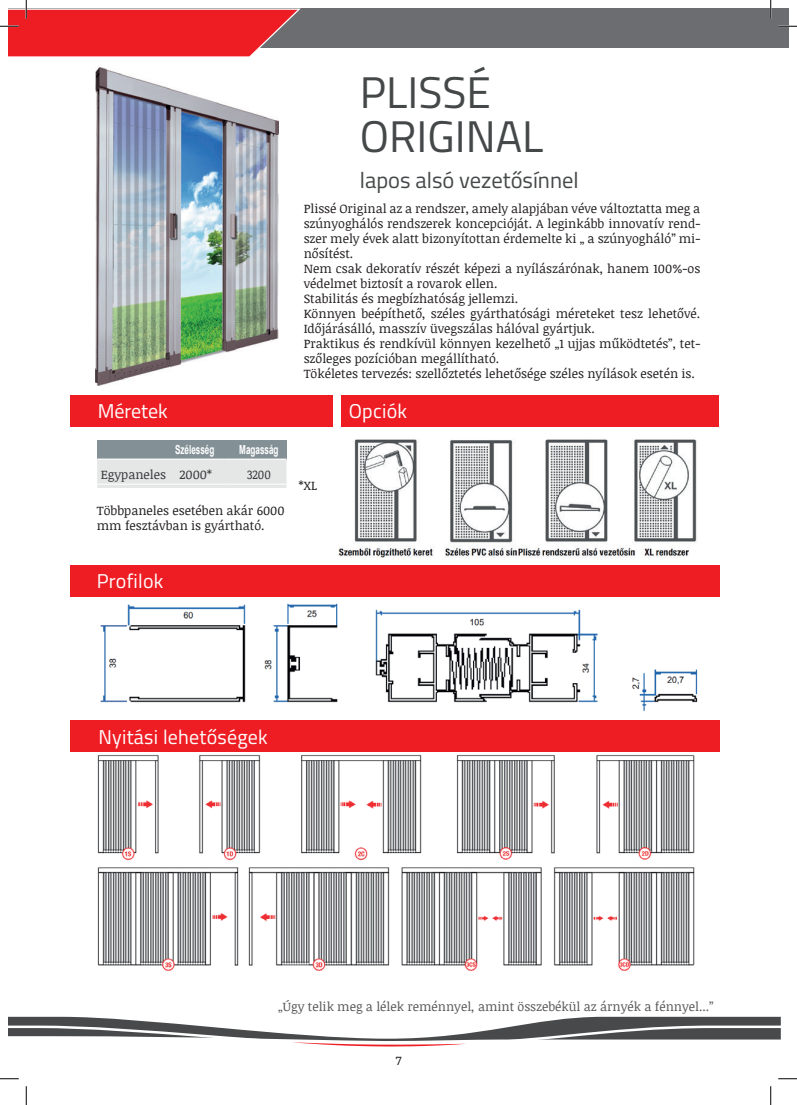
<style>
.page{position:relative;width:797px;height:1105px;background:#fff}
.page>*{position:absolute;margin:0;border:0;box-sizing:border-box;transform-origin:0 0}
.t1{font:44.38px/43.8px "Titillium Web";color:#454849}
.t2{font:22.5px "Titillium Web";color:#454849}
.t3{font:20px "Titillium Web";letter-spacing:.01em;color:#fff}
.t4{font:20px "Titillium Web";letter-spacing:-.01em;color:#fff}
.t5{font:12.5px/15px "Noticia Text";color:#231f20}
.t6{font:12.5px "Noticia Text";color:#57585a}
.t7{font:700 12.5px "Arial";color:#fff;scale:.65 1}
.t8{font:12.5px "Noticia Text";color:#36393b}
.t9{font:12.5px "Noticia Text";color:#36393b;scale:.9 1}
</style>
<div class="page">
<div style="left:9px;top:9px;width:779px;height:39px;background:#6c6d70"></div>
<svg style="left:9px;top:1016px;width:772px;height:31px"></svg>
<div style="left:70px;top:395px;width:262px;height:32px;background:#ee1d23"></div>
<div style="left:341px;top:395px;width:378px;height:32px;background:#ee1d23"></div>
<div style="left:70px;top:565px;width:649px;height:31px;background:#ee1d23"></div>
<div style="left:70px;top:720px;width:649px;height:31px;background:#ee1d23"></div>
<div style="left:97px;top:440px;width:189px;height:19px;background:#839096"></div>
<div style="left:97px;top:460px;width:189px;height:28px;background:#e5e6e6"></div>
<hr style="left:97px;top:484px;width:127px;height:1px;background:#fff">
<hr style="left:224px;top:484px;width:62px;height:1px;background:#fff">
<img style="left:338px;top:439px;width:359px;height:119px">
<img style="left:95px;top:68px;width:183px;height:318px">
<img style="left:100px;top:603px;width:598px;height:109px">
<img style="left:97px;top:755px;width:598px;height:216px">
<svg style="left:778px;top:25px;width:19px;height:2px"></svg>
<svg style="left:0;top:1078px;width:19px;height:1px"></svg>
<svg style="left:778px;top:1078px;width:19px;height:1px"></svg>
<svg style="left:0;top:0;width:302px;height:57px"></svg>
<svg style="left:25px;top:1086px;width:2px;height:19px"></svg>
<svg style="left:770px;top:0;width:1px;height:19px"></svg>
<svg style="left:770px;top:1086px;width:1px;height:19px"></svg>
<h1 class="t1" style="left:360px;top:69px;width:185px">PLISSÉ<br>ORIGINAL</h1>
<h2 class="t2" style="left:360px;top:163px;width:220px">lapos alsó vezetősínnel</h2>
<p class="t5" style="left:304px;top:201px;width:398px">Plissé Original az a rendszer, amely alapjában véve változtatta meg a szúnyoghálós rendszerek koncepcióját. A leginkább innovatív rend&shy;szer mely évek alatt bizonyítottan érdemelte ki „ a szúnyogháló” mi&shy;nősítést.<br>Nem csak dekoratív részét képezi a nyílászárónak, hanem 100%-os védelmet biztosít a rovarok ellen.<br>Stabilitás és megbízhatóság jellemzi.<br>Könnyen beépíthető, széles gyárthatósági méreteket tesz lehetővé.<br>Időjárásálló, masszív üvegszálas hálóval gyártjuk.<br>Praktikus és rendkívül könnyen kezelhető „1 ujjas működtetés”, tet&shy;szőleges pozícióban megállítható.<br>Tökéletes tervezés: szellőztetés lehetősége széles nyílások esetén is.</p>
<h3 class="t4" style="left:98px;top:397px;width:71px">Méretek</h3>
<h3 class="t3" style="left:349px;top:397px;width:60px">Opciók</h3>
<p class="t7" style="left:175px;top:441px;width:62px">Szélesség</p>
<p class="t7" style="left:239px;top:441px;width:62px">Magasság</p>
<p class="t8" style="left:101px;top:465px;width:113px">Egypaneles 2000*</p>
<p class="t9" style="left:247px;top:465px;width:28px">3200</p>
<p class="t5" style="left:97px;top:503px;width:189px">Többpaneles esetében akár 6000 mm fesztávban is gyártható.</p>
<p class="t5" style="left:299px;top:477px;width:20px">*XL</p>
<h3 class="t3" style="left:97px;top:566px;width:68px">Profilok</h3>
<h3 class="t3" style="left:98px;top:722px;width:171px">Nyitási lehetőségek</h3>
<p class="t6" style="left:278px;top:997px;width:437px">„Úgy telik meg a lélek reménnyel, amint összebékül az árnyék a fénnyel...”</p>
<p class="t5" style="left:395px;top:1053px;width:7px">7</p>
</div>
